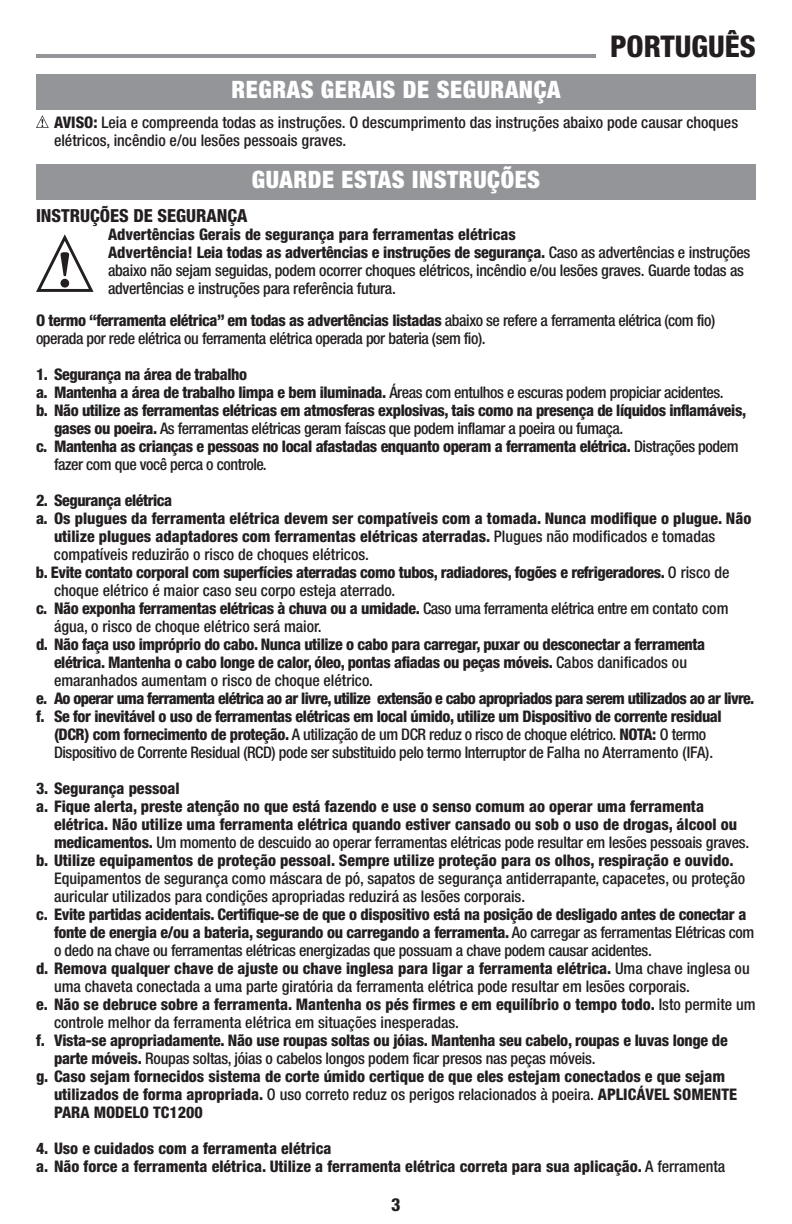
<style>
.page{position:relative;width:792px;height:1224px;background:#fff}
.page>*{position:absolute;margin:0;border:0;box-sizing:border-box;transform-origin:0 0}
.t1{font:800 condensed 30px "Helvetica Neue";color:#231f20}
.t2{font:900 condensed 24px "Helvetica Neue";letter-spacing:.025em;color:#fff}
.t3{font:800 condensed 18px "Helvetica Neue";color:#231f20}
.t4{font:500 condensed 16px/18px "Helvetica Neue";letter-spacing:-.015em;color:#231f20}
.t5{font:800 condensed 16px/18px "Helvetica Neue";letter-spacing:-.02em;color:#231f20}
.t6{font:800 condensed 16px/18px "Helvetica Neue";color:#231f20}
.t7{font:800 condensed 16px "Helvetica Neue";letter-spacing:-.04em;color:#231f20}
.s1{font-weight:800}
.s2{font-weight:500}
</style>
<div class="page">
<div style="left:36px;top:164px;width:720px;height:36px;background:#939598"></div>
<svg style="left:36px;top:115px;width:13px;height:13px"></svg>
<div style="left:36px;top:74px;width:720px;height:36px;background:#939598"></div>
<hr style="left:36px;top:54px;width:560px;height:3px;background:#939598">
<svg style="left:36px;top:234px;width:58px;height:58px"></svg>
<h2 class="t2" style="left:231px;top:81px;width:331px">REGRAS GERAIS DE SEGURANÇA</h2>
<h1 class="t1" style="left:610px;top:36px;width:147px">PORTUGUÊS</h1>
<p class="t4" style="left:54px;top:115px;width:686px"><span class="s1">AVISO:</span> Leia e compreenda todas as instruções. O descumprimento das instruções abaixo pode causar choques elétricos, incêndio e/ou lesões pessoais graves.</p>
<h2 class="t2" style="left:252px;top:171px;width:290px">GUARDE ESTAS INSTRUÇÕES</h2>
<p class="t3" style="left:36px;top:209px;width:213px">INSTRUÇÕES DE SEGURANÇA</p>
<p class="t4" style="left:108px;top:227px;width:644px"><span class="s1">Advertências Gerais de segurança para ferramentas elétricas<br>Advertência! Leia todas as advertências e instruções de segurança.</span> Caso as advertências e instruções abaixo não sejam seguidas, podem ocorrer choques elétricos, incêndio e/ou lesões graves. Guarde todas as advertências e instruções para referência futura.</p>
<p class="t4" style="left:36px;top:313px;width:681px"><span class="s1">O termo “ferramenta elétrica” em todas as advertências listadas</span> abaixo se refere a ferramenta elétrica (com fio) operada por rede elétrica ou ferramenta elétrica operada por bateria (sem fio).</p>
<p class="t5" style="left:36px;top:367px;width:213px">1. Segurança na área de trabalho</p>
<p class="t4" style="left:36px;top:385px;width:689px"><span class="s1">a. Mantenha a área de trabalho limpa e bem iluminada.</span> Áreas com entulhos e escuras podem propiciar acidentes.</p>
<p class="t5" style="left:36px;top:403px;width:712px">b. Não utilize as ferramentas elétricas em atmosferas explosivas, tais como na presença de líquidos inflamáveis,</p>
<p class="t4" style="left:54px;top:421px;width:571px"><span class="s1">gases ou poeira.</span> As ferramentas elétricas geram faíscas que podem inflamar a poeira ou fumaça.</p>
<p class="t5" style="left:36px;top:439px;width:704px">c. Mantenha as crianças e pessoas no local afastadas enquanto operam a ferramenta elétrica. <span class="s2">Distrações podem</span></p>
<p class="t4" style="left:54px;top:457px;width:214px">fazer com que você perca o controle.</p>
<p class="t5" style="left:36px;top:493px;width:138px">2. Segurança elétrica</p>
<p class="t6" style="left:36px;top:511px;width:717px">a. Os plugues da ferramenta elétrica devem ser compatíveis com a tomada. Nunca modifique o plugue. Não</p>
<p class="t6" style="left:54px;top:529px;width:663px">utilize plugues adaptadores com ferramentas elétricas aterradas. <span class="s2">Plugues não modificados e tomadas</span></p>
<p class="t4" style="left:54px;top:547px;width:317px">compatíveis reduzirão o risco de choques elétricos.</p>
<p class="t5" style="left:36px;top:565px;width:695px">b. Evite contato corporal com superfícies aterradas como tubos, radiadores, fogões e refrigeradores. <span class="s2">O risco de</span></p>
<p class="t4" style="left:54px;top:583px;width:343px">choque elétrico é maior caso seu corpo esteja aterrado.</p>
<p class="t5" style="left:36px;top:601px;width:694px">c. Não exponha ferramentas elétricas à chuva ou a umidade. <span class="s2">Caso uma ferramenta elétrica entre em contato com</span></p>
<p class="t4" style="left:54px;top:619px;width:269px">água, o risco de choque elétrico será maior.</p>
<p class="t5" style="left:54px;top:637px;width:653px;text-indent:-18px">d. Não faça uso impróprio do cabo. Nunca utilize o cabo para carregar, puxar ou desconectar a ferramenta elétrica. Mantenha o cabo longe de calor, óleo, pontas afiadas ou peças móveis. <span class="s2">Cabos danificados ou emaranhados aumentam o risco de choque elétrico.</span></p>
<p class="t7" style="left:36px;top:693px;width:720px">e. Ao operar uma ferramenta elétrica ao ar livre, utilize extensão e cabo apropriados para serem utilizados ao ar livre.</p>
<p class="t5" style="left:36px;top:709px;width:687px">f. Se for inevitável o uso de ferramentas elétricas em local úmido, utilize um Dispositivo de corrente residual</p>
<p class="t4" style="left:54px;top:727px;width:654px"><span class="s1">(DCR) com fornecimento de proteção.</span> A utilização de um DCR reduz o risco de choque elétrico. <span class="s1">NOTA:</span> O termo</p>
<p class="t4" style="left:54px;top:745px;width:661px">Dispositivo de Corrente Residual (RCD) pode ser substituido pelo termo Interruptor de Falha no Aterramento (IFA).</p>
<p class="t6" style="left:36px;top:781px;width:145px">3. Segurança pessoal</p>
<p class="t6" style="left:36px;top:799px;width:670px">a. Fique alerta, preste atenção no que está fazendo e use o senso comum ao operar uma ferramenta</p>
<p class="t6" style="left:54px;top:817px;width:685px">elétrica. Não utilize uma ferramenta elétrica quando estiver cansado ou sob o uso de drogas, álcool ou</p>
<p class="t4" style="left:54px;top:835px;width:697px"><span class="s1">medicamentos.</span> Um momento de descuido ao operar ferramentas elétricas pode resultar em lesões pessoais graves.</p>
<p class="t6" style="left:36px;top:853px;width:699px">b. Utilize equipamentos de proteção pessoal. Sempre utilize proteção para os olhos, respiração e ouvido.</p>
<p class="t4" style="left:54px;top:871px;width:693px">Equipamentos de segurança como máscara de pó, sapatos de segurança antiderrapante, capacetes, ou proteção auricular utilizados para condições apropriadas reduzirá as lesões corporais.</p>
<p class="t5" style="left:36px;top:907px;width:712px">c. Evite partidas acidentais. Certifique-se de que o dispositivo está na posição de desligado antes de conectar a</p>
<p class="t5" style="left:54px;top:925px;width:702px">fonte de energia e/ou a bateria, segurando ou carregando a ferramenta. <span class="s2">Ao carregar as ferramentas Elétricas com</span></p>
<p class="t4" style="left:54px;top:943px;width:599px">o dedo na chave ou ferramentas elétricas energizadas que possuam a chave podem causar acidentes.</p>
<p class="t6" style="left:36px;top:961px;width:715px">d. Remova qualquer chave de ajuste ou chave inglesa para ligar a ferramenta elétrica. <span class="s2">Uma chave inglesa ou</span></p>
<p class="t4" style="left:54px;top:979px;width:638px">uma chaveta conectada a uma parte giratória da ferramenta elétrica pode resultar em lesões corporais.</p>
<p class="t6" style="left:36px;top:997px;width:721px">e. Não se debruce sobre a ferramenta. Mantenha os pés firmes e em equilíbrio o tempo todo. <span class="s2">Isto permite um</span></p>
<p class="t4" style="left:54px;top:1015px;width:407px">controle melhor da ferramenta elétrica em situações inesperadas.</p>
<p class="t5" style="left:36px;top:1033px;width:693px">f. Vista-se apropriadamente. Não use roupas soltas ou jóias. Mantenha seu cabelo, roupas e luvas longe de</p>
<p class="t4" style="left:54px;top:1051px;width:543px"><span class="s1">parte móveis.</span> Roupas soltas, jóias o cabelos longos podem ficar presos nas peças móveis.</p>
<p class="t6" style="left:36px;top:1069px;width:691px">g. Caso sejam fornecidos sistema de corte úmido certique de que eles estejam conectados e que sejam</p>
<p class="t4" style="left:54px;top:1087px;width:685px"><span class="s1">utilizados de forma apropriada.</span> O uso correto reduz os perigos relacionados à poeira. <span class="s1">APLICÁVEL SOMENTE</span></p>
<p class="t6" style="left:54px;top:1105px;width:150px">PARA MODELO TC1200</p>
<p class="t6" style="left:36px;top:1141px;width:691px">4. Uso e cuidados com a ferramenta elétrica<br>a. Não force a ferramenta elétrica. Utilize a ferramenta elétrica correta para sua aplicação. <span class="s2">A ferramenta</span></p>
<p class="t3" style="left:391px;top:1198px;width:11px">3</p>
</div>
